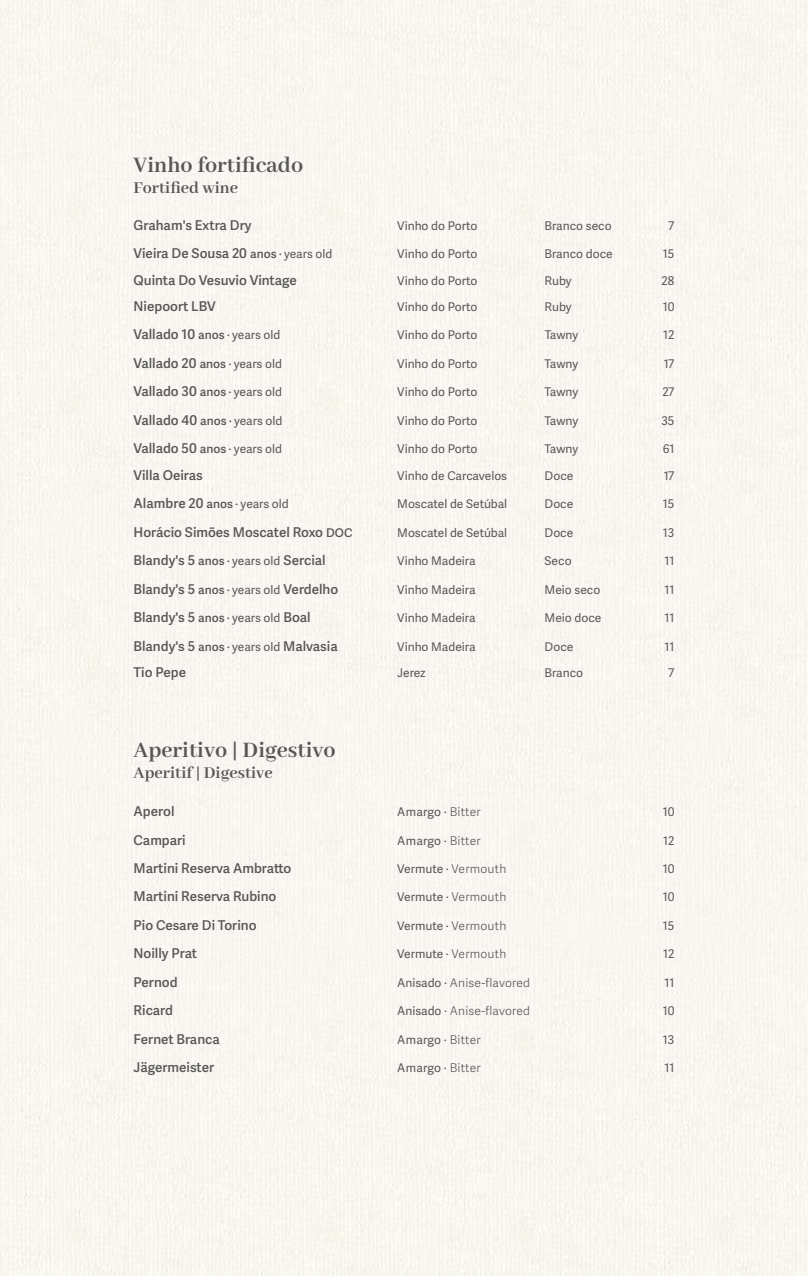
<style>
.page{position:relative;width:808px;height:1276px;background:#fff}
.page>*{position:absolute;margin:0;border:0;box-sizing:border-box;transform-origin:0 0}
.t1{font:700 24px "Abhaya Libre";color:#575756}
.t2{font:700 18px "Abhaya Libre";color:#575756}
.t3{font:600 13.5px "Adelle Sans Devanagari";color:#575756}
.t4{font:12px "Adelle Sans Devanagari";color:#575756}
.t5{font:300 12px "Adelle Sans Devanagari";letter-spacing:.02em;color:#575756}
.s1{font-size:12px}
.s2{font-weight:400;font-size:12px}
.s3{font-weight:300}
.s4{font-weight:400}
</style>
<div class="page">
<h1 class="t1" style="left:134px;top:152px;width:171px">Vinho fortificado</h1>
<h2 class="t2" style="left:134px;top:178px;width:106px">Fortified wine</h2>
<p class="t3" style="left:134px;top:217px;width:119px">Graham's Extra Dry</p>
<p class="t4" style="left:397px;top:216px;width:82px">Vinho do Porto</p>
<p class="t4" style="left:545px;top:216px;width:68px">Branco seco</p>
<p class="t4" style="left:668px;top:216px;width:8px">7</p>
<p class="t3" style="left:134px;top:245px;width:200px">Vieira De Sousa 20 <span class="s1">anos ·</span> <span class="s2">years old</span></p>
<p class="t4" style="left:397px;top:245px;width:82px">Vinho do Porto</p>
<p class="t4" style="left:545px;top:245px;width:70px">Branco doce</p>
<p class="t4" style="left:663px;top:245px;width:13px">15</p>
<p class="t3" style="left:134px;top:272px;width:165px">Quinta Do Vesuvio Vintage</p>
<p class="t4" style="left:397px;top:271px;width:82px">Vinho do Porto</p>
<p class="t4" style="left:545px;top:271px;width:29px">Ruby</p>
<p class="t4" style="left:662px;top:271px;width:14px">28</p>
<p class="t3" style="left:134px;top:298px;width:84px">Niepoort LBV</p>
<p class="t4" style="left:397px;top:298px;width:82px">Vinho do Porto</p>
<p class="t4" style="left:545px;top:298px;width:29px">Ruby</p>
<p class="t4" style="left:663px;top:298px;width:13px">10</p>
<p class="t3" style="left:134px;top:327px;width:148px">Vallado 10 <span class="s1">anos ·</span> <span class="s2">years old</span></p>
<p class="t4" style="left:397px;top:326px;width:82px">Vinho do Porto</p>
<p class="t4" style="left:545px;top:326px;width:35px">Tawny</p>
<p class="t4" style="left:663px;top:326px;width:13px">12</p>
<p class="t3" style="left:134px;top:355px;width:150px">Vallado 20 <span class="s1">anos ·</span> <span class="s2">years old</span></p>
<p class="t4" style="left:397px;top:355px;width:82px">Vinho do Porto</p>
<p class="t4" style="left:545px;top:355px;width:35px">Tawny</p>
<p class="t4" style="left:664px;top:355px;width:12px">17</p>
<p class="t3" style="left:134px;top:384px;width:150px">Vallado 30 <span class="s1">anos ·</span> <span class="s2">years old</span></p>
<p class="t4" style="left:397px;top:383px;width:82px">Vinho do Porto</p>
<p class="t4" style="left:545px;top:383px;width:35px">Tawny</p>
<p class="t4" style="left:662px;top:383px;width:13px">27</p>
<p class="t3" style="left:134px;top:412px;width:150px">Vallado 40 <span class="s1">anos ·</span> <span class="s2">years old</span></p>
<p class="t4" style="left:397px;top:412px;width:82px">Vinho do Porto</p>
<p class="t4" style="left:545px;top:412px;width:35px">Tawny</p>
<p class="t4" style="left:661px;top:412px;width:14px">35</p>
<p class="t3" style="left:134px;top:441px;width:150px">Vallado 50 <span class="s1">anos ·</span> <span class="s2">years old</span></p>
<p class="t4" style="left:397px;top:440px;width:82px">Vinho do Porto</p>
<p class="t4" style="left:545px;top:440px;width:35px">Tawny</p>
<p class="t4" style="left:663px;top:440px;width:13px">61</p>
<p class="t3" style="left:134px;top:467px;width:71px">Villa Oeiras</p>
<p class="t4" style="left:397px;top:467px;width:111px">Vinho de Carcavelos</p>
<p class="t4" style="left:545px;top:467px;width:30px">Doce</p>
<p class="t4" style="left:664px;top:467px;width:12px">17</p>
<p class="t3" style="left:134px;top:496px;width:157px">Alambre 20 <span class="s1">anos ·</span> <span class="s2">years old</span></p>
<p class="t4" style="left:397px;top:495px;width:112px">Moscatel de Setúbal</p>
<p class="t4" style="left:545px;top:495px;width:30px">Doce</p>
<p class="t4" style="left:663px;top:495px;width:13px">15</p>
<p class="t3" style="left:134px;top:524px;width:220px">Horácio Simões Moscatel Roxo <span class="s1">DOC</span></p>
<p class="t4" style="left:397px;top:523px;width:112px">Moscatel de Setúbal</p>
<p class="t4" style="left:545px;top:523px;width:30px">Doce</p>
<p class="t4" style="left:663px;top:523px;width:13px">13</p>
<p class="t3" style="left:134px;top:552px;width:194px">Blandy's 5 <span class="s1">anos ·</span> <span class="s2">years old</span> Sercial</p>
<p class="t4" style="left:397px;top:552px;width:80px">Vinho Madeira</p>
<p class="t4" style="left:545px;top:552px;width:28px">Seco</p>
<p class="t4" style="left:664px;top:552px;width:11px">11</p>
<p class="t3" style="left:134px;top:581px;width:206px">Blandy's 5 <span class="s1">anos ·</span> <span class="s2">years old</span> Verdelho</p>
<p class="t4" style="left:397px;top:580px;width:80px">Vinho Madeira</p>
<p class="t4" style="left:545px;top:580px;width:57px">Meio seco</p>
<p class="t4" style="left:664px;top:580px;width:11px">11</p>
<p class="t3" style="left:134px;top:609px;width:179px">Blandy's 5 <span class="s1">anos ·</span> <span class="s2">years old</span> Boal</p>
<p class="t4" style="left:397px;top:609px;width:80px">Vinho Madeira</p>
<p class="t4" style="left:545px;top:609px;width:58px">Meio doce</p>
<p class="t4" style="left:664px;top:609px;width:11px">11</p>
<p class="t3" style="left:134px;top:638px;width:206px">Blandy's 5 <span class="s1">anos ·</span> <span class="s2">years old</span> Malvasia</p>
<p class="t4" style="left:397px;top:637px;width:80px">Vinho Madeira</p>
<p class="t4" style="left:545px;top:637px;width:30px">Doce</p>
<p class="t4" style="left:664px;top:637px;width:11px">11</p>
<p class="t3" style="left:134px;top:664px;width:54px">Tio Pepe</p>
<p class="t4" style="left:397px;top:664px;width:30px">Jerez</p>
<p class="t4" style="left:545px;top:664px;width:40px">Branco</p>
<p class="t4" style="left:668px;top:664px;width:8px">7</p>
<h1 class="t1" style="left:134px;top:736px;width:204px">Aperitivo | Digestivo</h1>
<h2 class="t2" style="left:134px;top:762px;width:141px">Aperitif | Digestive</h2>
<p class="t3" style="left:134px;top:803px;width:42px">Aperol</p>
<p class="t4" style="left:397px;top:803px;width:85px">Amargo · <span class="s3">Bitter</span></p>
<p class="t4" style="left:663px;top:803px;width:13px">10</p>
<p class="t3" style="left:134px;top:832px;width:54px">Campari</p>
<p class="t4" style="left:397px;top:831px;width:85px">Amargo · <span class="s3">Bitter</span></p>
<p class="t4" style="left:663px;top:831px;width:13px">12</p>
<p class="t3" style="left:134px;top:860px;width:159px">Martini Reserva Ambratto</p>
<p class="t4" style="left:397px;top:860px;width:111px">Vermute · <span class="s3">Vermouth</span></p>
<p class="t4" style="left:663px;top:860px;width:13px">10</p>
<p class="t3" style="left:134px;top:889px;width:144px">Martini Reserva Rubino</p>
<p class="t4" style="left:397px;top:888px;width:111px">Vermute · <span class="s3">Vermouth</span></p>
<p class="t4" style="left:663px;top:888px;width:13px">10</p>
<p class="t3" style="left:134px;top:917px;width:124px">Pio Cesare Di Torino</p>
<p class="t4" style="left:397px;top:917px;width:111px">Vermute · <span class="s3">Vermouth</span></p>
<p class="t4" style="left:663px;top:917px;width:13px">15</p>
<p class="t3" style="left:134px;top:946px;width:65px">Noilly Prat</p>
<p class="t4" style="left:397px;top:945px;width:111px">Vermute · <span class="s3">Vermouth</span></p>
<p class="t4" style="left:663px;top:945px;width:13px">12</p>
<p class="t3" style="left:134px;top:974px;width:46px">Pernod</p>
<p class="t5" style="left:397px;top:974px;width:134px"><span class="s4">Anisado ·</span> Anise-flavored</p>
<p class="t4" style="left:664px;top:973px;width:11px">11</p>
<p class="t3" style="left:134px;top:1002px;width:41px">Ricard</p>
<p class="t5" style="left:397px;top:1002px;width:134px"><span class="s4">Anisado ·</span> Anise-flavored</p>
<p class="t4" style="left:663px;top:1002px;width:13px">10</p>
<p class="t3" style="left:134px;top:1031px;width:88px">Fernet Branca</p>
<p class="t4" style="left:397px;top:1030px;width:85px">Amargo · <span class="s3">Bitter</span></p>
<p class="t4" style="left:663px;top:1030px;width:13px">13</p>
<p class="t3" style="left:134px;top:1059px;width:82px">Jägermeister</p>
<p class="t4" style="left:397px;top:1059px;width:85px">Amargo · <span class="s3">Bitter</span></p>
<p class="t4" style="left:664px;top:1059px;width:11px">11</p>
</div>
